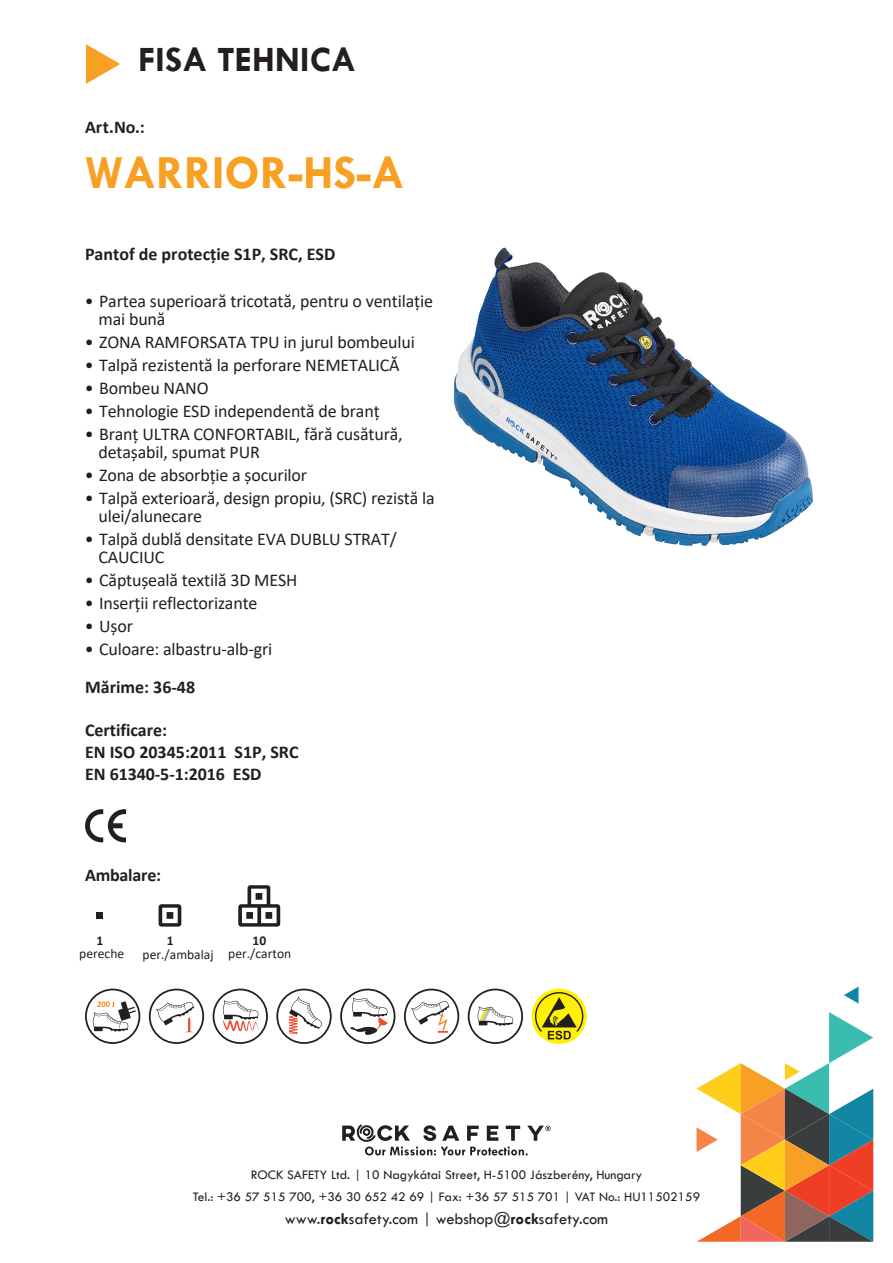
<style>
.page{position:relative;width:893px;height:1263px;background:#fff}
.page>*{position:absolute;margin:0;border:0;box-sizing:border-box;transform-origin:0 0}
.t1{font:700 48px "Tw Cen";color:#f8a024}
.t2{font:700 36px "Tw Cen";letter-spacing:.005em;color:#231f20}
.t3{font:18px/18px "Calibri";letter-spacing:-.01em;color:#231f20}
.t4{font:700 18px/21.6px "Calibri";color:#231f20}
.t5{font:16.5px "Tw Cen";color:#231f20}
.t6{font:13.5px/22.5px "Tw Cen";color:#231f20;text-align:center}
.t7{font:13.5px "Calibri";color:#231f20}
.t8{font:700 13.5px "Calibri";color:#231f20}
.s1{font-weight:700}
</style>
<div class="page">
<svg style="left:844px;top:987px;width:14px;height:16px"></svg>
<svg style="left:696px;top:1012px;width:177px;height:230px"></svg>
<svg style="left:342px;top:1124px;width:209px;height:31px"></svg>
<svg style="left:86px;top:44px;width:34px;height:40px"></svg>
<svg style="left:85px;top:809px;width:41px;height:33px"></svg>
<div style="left:96px;top:912px;width:7px;height:7px;background:#231f20"></div>
<svg style="left:159px;top:904px;width:22px;height:22px"></svg>
<svg style="left:238px;top:885px;width:42px;height:41px"></svg>
<svg style="left:276px;top:989px;width:56px;height:55px"></svg>
<svg style="left:340px;top:989px;width:55px;height:55px"></svg>
<svg style="left:404px;top:989px;width:55px;height:55px"></svg>
<svg style="left:149px;top:989px;width:55px;height:55px"></svg>
<svg style="left:85px;top:989px;width:55px;height:55px"></svg>
<svg style="left:213px;top:989px;width:55px;height:55px"></svg>
<svg style="left:531px;top:989px;width:56px;height:55px"></svg>
<svg style="left:535px;top:992px;width:48px;height:47px;background:#c3b91a"></svg>
<svg style="left:468px;top:989px;width:55px;height:55px"></svg>
<img style="left:453px;top:247px;width:361px;height:299px">
<h2 class="t2" style="left:138px;top:38px;width:219px">FISA TEHNICA</h2>
<p class="t4" style="left:85px;top:116px;width:61px">Art.No.:</p>
<h1 class="t1" style="left:85px;top:144px;width:321px">WARRIOR-HS-A</h1>
<p class="t4" style="left:85px;top:243px;width:252px">Pantof de protecție S1P, SRC, ESD</p>
<p class="t3" style="left:99px;top:292px;width:336px;text-indent:-14px">• Partea superioară tricotată, pentru o ventilație mai bună</p>
<p class="t3" style="left:85px;top:333px;width:331px">• ZONA RAMFORSATA TPU in jurul bombeului</p>
<p class="t3" style="left:85px;top:356px;width:316px">• Talpă rezistentă la perforare NEMETALICĂ</p>
<p class="t3" style="left:85px;top:379px;width:125px">• Bombeu NANO</p>
<p class="t3" style="left:85px;top:402px;width:296px">• Tehnologie ESD independentă de branț</p>
<p class="t3" style="left:99px;top:425px;width:306px;text-indent:-14px">• Branț ULTRA CONFORTABIL, fără cusătură, detașabil, spumat PUR</p>
<p class="t3" style="left:85px;top:465px;width:224px">• Zona de absorbție a șocurilor</p>
<p class="t3" style="left:99px;top:488px;width:338px;text-indent:-14px">• Talpă exterioară, design propiu, (SRC) rezistă la ulei/alunecare</p>
<p class="t3" style="left:99px;top:529px;width:300px;text-indent:-14px">• Talpă dublă densitate EVA DUBLU STRAT/<br>CAUCIUC</p>
<p class="t3" style="left:85px;top:570px;width:214px">• Căptușeală textilă 3D MESH</p>
<p class="t3" style="left:85px;top:593px;width:174px">• Inserții reflectorizante</p>
<p class="t3" style="left:85px;top:616px;width:50px">• Ușor</p>
<p class="t3" style="left:85px;top:639px;width:189px">• Culoare: albastru-alb-gri</p>
<p class="t4" style="left:85px;top:676px;width:112px">Mărime: 36-48</p>
<p class="t4" style="left:85px;top:719px;width:215px">Certificare:<br>EN ISO 20345:2011 S1P, SRC<br>EN 61340-5-1:2016 ESD</p>
<p class="t4" style="left:85px;top:864px;width:78px">Ambalare:</p>
<p class="t8" style="left:97px;top:931px;width:8px">1</p>
<p class="t8" style="left:167px;top:931px;width:8px">1</p>
<p class="t8" style="left:253px;top:931px;width:15px">10</p>
<p class="t7" style="left:228px;top:944px;width:65px">per./carton</p>
<p class="t6" style="left:193px;top:1163px;width:509px">ROCK SAFETY Ltd. | 10 Nagykátai Street, H-5100 Jászberény, Hungary<br>Tel.: +36 57 515 700, +36 30 652 42 69 | Fax: +36 57 515 701 | VAT No.: HU11502159</p>
<p class="t5" style="left:285px;top:1208px;width:325px">www.<span class="s1">rock</span>safety.com | webshop@<span class="s1">rock</span>safety.com</p>
</div>
